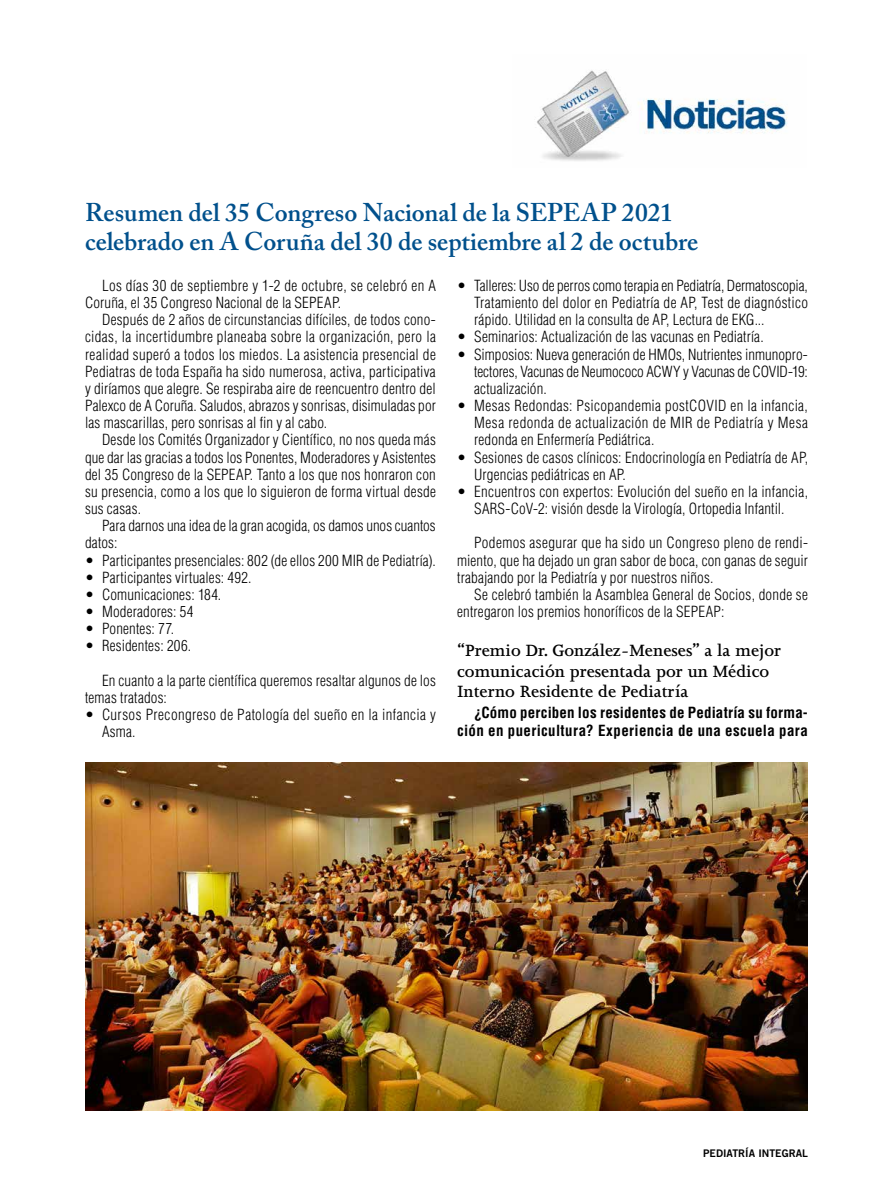
<style>
.page{position:relative;width:893px;height:1191px;background:#fff}
.page>*{position:absolute;margin:0;border:0;box-sizing:border-box;transform-origin:0 0}
.t1{font:600 25.5px/28.5px "Adobe Caslon Pro";color:#00508c}
.t2{font:600 18.75px/20.2px "Joanna MT Std";color:#000}
.t3{font:300 condensed 15px/17.1px "Helvetica";letter-spacing:.015em;color:#000}
.t4{font:700 condensed 15px/17.1px "Helvetica";letter-spacing:.02em;color:#000;text-align:right}
.t5{font:10.5px "Trade Gothic Bold Two";color:#000}
</style>
<div class="page">
<img style="left:535px;top:70px;width:253px;height:91px">
<img style="left:85px;top:763px;width:723px;height:347px">
<h1 class="t1" style="left:85px;top:198px;width:615px">Resumen del 35 Congreso Nacional de la SEPEAP 2021 celebrado en A Coruña del 30 de septiembre al 2 de octubre</h1>
<p class="t3" style="left:85px;top:277px;width:352px;text-indent:17px">Los días 30 de septiembre y 1-2 de octubre, se celebró en A<br>Coruña, el 35 Congreso Nacional de la SEPEAP.</p>
<p class="t3" style="left:85px;top:311px;width:352px;text-align:justify;text-indent:17px">Después de 2 años de circunstancias difíciles, de todos cono&shy;cidas, la incertidumbre planeaba sobre la organización, pero la realidad superó a todos los miedos. La asistencia presencial de Pediatras de toda España ha sido numerosa, activa, participativa y diríamos que alegre. Se respiraba aire de reencuentro dentro del Palexco de A Coruña. Saludos, abrazos y sonrisas, disimuladas por las mascarillas, pero sonrisas al fin y al cabo.</p>
<p class="t3" style="left:85px;top:431px;width:352px;text-align:justify;text-indent:17px">Desde los Comités Organizador y Científico, no nos queda más que dar las gracias a todos los Ponentes, Moderadores y Asistentes del 35 Congreso de la SEPEAP. Tanto a los que nos honraron con su presencia, como a los que lo siguieron de forma virtual desde sus casas.</p>
<p class="t3" style="left:85px;top:517px;width:352px;text-indent:17px">Para darnos una idea de la gran acogida, os damos unos cuantos datos:</p>
<p class="t3" style="left:85px;top:551px;width:352px">• Participantes presenciales: 802 (de ellos 200 MIR de Pediatría).</p>
<p class="t3" style="left:85px;top:568px;width:168px">• Participantes virtuales: 492.</p>
<p class="t3" style="left:85px;top:586px;width:138px">• Comunicaciones: 184.</p>
<p class="t3" style="left:85px;top:603px;width:110px">• Moderadores: 54</p>
<p class="t3" style="left:85px;top:620px;width:90px">• Ponentes: 77.</p>
<p class="t3" style="left:85px;top:637px;width:108px">• Residentes: 206.</p>
<p class="t3" style="left:85px;top:671px;width:352px;text-indent:17px">En cuanto a la parte científica queremos resaltar algunos de los temas tratados:</p>
<p class="t3" style="left:102px;top:706px;width:335px;text-indent:-17px">• Cursos Precongreso de Patología del sueño en la infancia y<br>Asma.</p>
<p class="t3" style="left:474px;top:277px;width:335px;text-align:justify;text-indent:-17px">• Talleres: Uso de perros como terapia en Pediatría, Dermatoscopia, Tratamiento del dolor en Pediatría de AP, Test de diagnóstico rápido. Utilidad en la consulta de AP, Lectura de EKG...</p>
<p class="t3" style="left:457px;top:328px;width:308px">• Seminarios: Actualización de las vacunas en Pediatría.</p>
<p class="t3" style="left:474px;top:345px;width:335px;text-align:justify;text-indent:-17px">• Simposios: Nueva generación de HMOs, Nutrientes inmunopro&shy;tectores, Vacunas de Neumococo ACWY y Vacunas de COVID-19: actualización.</p>
<p class="t3" style="left:474px;top:397px;width:335px;text-align:justify;text-indent:-17px">• Mesas Redondas: Psicopandemia postCOVID en la infancia, Mesa redonda de actualización de MIR de Pediatría y Mesa redonda en Enfermería Pediátrica.</p>
<p class="t3" style="left:474px;top:448px;width:335px;text-indent:-17px">• Sesiones de casos clínicos: Endocrinología en Pediatría de AP,<br>Urgencias pediátricas en AP.</p>
<p class="t3" style="left:457px;top:483px;width:352px;text-align:center">• Encuentros con expertos: Evolución del sueño en la infancia,<br>SARS-CoV-2: visión desde la Virología, Ortopedia Infantil.</p>
<p class="t3" style="left:457px;top:534px;width:352px;text-align:justify;text-indent:17px">Podemos asegurar que ha sido un Congreso pleno de rendi&shy;miento, que ha dejado un gran sabor de boca, con ganas de seguir trabajando por la Pediatría y por nuestros niños.</p>
<p class="t3" style="left:457px;top:586px;width:352px;text-indent:17px">Se celebró también la Asamblea General de Socios, donde se entregaron los premios honoríficos de la SEPEAP:</p>
<p class="t2" style="left:457px;top:641px;width:326px">“Premio Dr. González-Meneses” a la mejor comunicación presentada por un Médico<br>Interno Residente de Pediatría</p>
<p class="t4" style="left:457px;top:704px;width:352px">¿Cómo perciben los residentes de Pediatría su forma&shy;ción en puericultura? Experiencia de una escuela para</p>
<p class="t5" style="left:703px;top:1146px;width:106px">PEDIATRÍA INTEGRAL</p>
</div>
